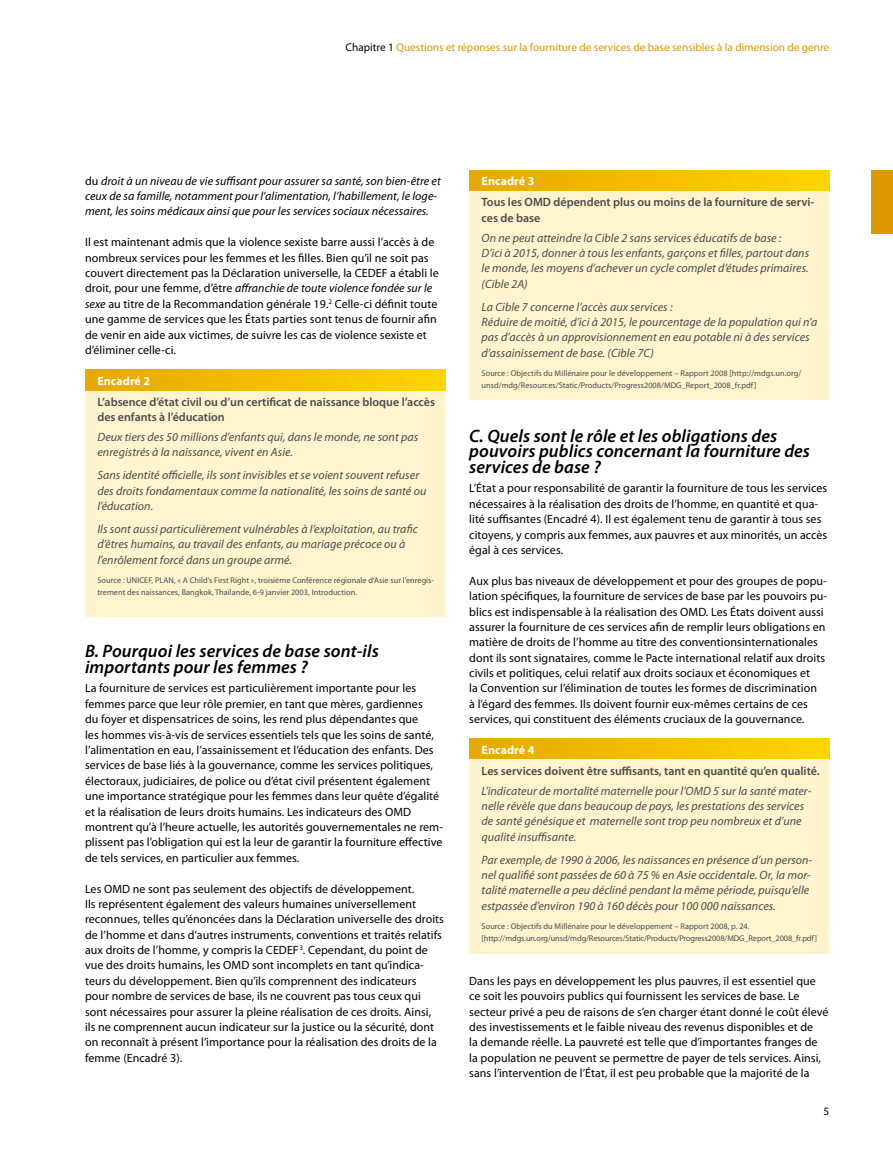
<style>
.page{position:relative;width:893px;height:1149px;background:#fff}
.page>*{position:absolute;margin:0;border:0;box-sizing:border-box;transform-origin:0 0}
.t1{font:italic 600 18px/15.3px "Myriad Pro";letter-spacing:.005em;color:#000}
.t2{font:12px/15.3px "Myriad Pro";letter-spacing:.005em;color:#000}
.t3{font:italic 12px/15.3px "Myriad Pro";letter-spacing:.005em;color:#4b4b4d}
.t4{font:600 12px/15.3px "Myriad Pro";color:#4b4b4d}
.t5{font:italic 12px/15.3px "Myriad Pro";letter-spacing:.005em;color:#000}
.t6{font:700 12px "Myriad Pro";letter-spacing:.005em;color:#fff}
.t7{font:11.25px "Myriad Pro";color:#dc9900}
.t8{font:8.25px/12px "Myriad Pro";letter-spacing:.005em;color:#4b4b4d}
.s1{color:#000}
.s2{font-style:normal}
.s3{font-style:italic}
</style>
<div class="page">
<div style="left:872px;top:170px;width:21px;height:64px;background:#dc9900"></div>
<div style="left:85px;top:369px;width:360px;height:21px;background:linear-gradient(to right,#e6a800,#ffd400)"></div>
<div style="left:85px;top:390px;width:360px;height:226px;background:#fff4ce"></div>
<div style="left:469px;top:170px;width:360px;height:21px;background:linear-gradient(to right,#e6a800,#ffd400)"></div>
<div style="left:469px;top:191px;width:360px;height:209px;background:#fff4ce"></div>
<div style="left:469px;top:738px;width:360px;height:21px;background:linear-gradient(to right,#e6a800,#ffd400)"></div>
<div style="left:469px;top:759px;width:360px;height:195px;background:#fff4ce"></div>
<p class="t7" style="left:346px;top:40px;width:485px"><span class="s1">Chapitre 1</span> Questions et réponses sur la fourniture de services de base sensibles à la dimension de genre</p>
<p class="t5" style="left:85px;top:173px;width:357px"><span class="s2">du</span> droit à un niveau de vie suffisant pour assurer sa santé, son bien-être et ceux de sa famille, notamment pour l’alimentation, l’habillement, le loge&shy;ment, les soins médicaux ainsi que pour les services sociaux nécessaires.</p>
<p class="t2" style="left:85px;top:234px;width:355px">Il est maintenant admis que la violence sexiste barre aussi l’accès à de nombreux services pour les femmes et les filles. Bien qu’il ne soit pas couvert directement pas la Déclaration universelle, la CEDEF a établi le droit, pour une femme, d’être <span class="s3">affranchie de toute violence fondée sur le sexe</span> au titre de la Recommandation générale 19.<sup>2</sup> Celle-ci définit toute une gamme de services que les États parties sont tenus de fournir afin de venir en aide aux victimes, de suivre les cas de violence sexiste et d’éliminer celle-ci.</p>
<p class="t6" style="left:97px;top:373px;width:54px">Encadré 2</p>
<p class="t4" style="left:97px;top:393px;width:339px">L’absence d’état civil ou d’un certificat de naissance bloque l’accès des enfants à l’éducation</p>
<p class="t3" style="left:97px;top:429px;width:322px">Deux tiers des 50 millions d’enfants qui, dans le monde, ne sont pas enregistrés à la naissance, vivent en Asie.</p>
<p class="t3" style="left:97px;top:467px;width:330px">Sans identité officielle, ils sont invisibles et se voient souvent refuser des droits fondamentaux comme la nationalité, les soins de santé ou l’éducation.</p>
<p class="t3" style="left:97px;top:521px;width:322px">Ils sont aussi particulièrement vulnérables à l’exploitation, au trafic d’êtres humains, au travail des enfants, au mariage précoce ou à l’enrôlement forcé dans un groupe armé.</p>
<p class="t8" style="left:97px;top:574px;width:338px">Source : UNICEF, PLAN, « A Child’s First Right », troisième Conférence régionale d’Asie sur l’enregis&shy;trement des naissances, Bangkok, Thaïlande, 6-9 janvier 2003, Introduction.</p>
<h1 class="t1" style="left:85px;top:642px;width:295px">B. Pourquoi les services de base sont-ils importants pour les femmes ?</h1>
<p class="t2" style="left:85px;top:680px;width:359px">La fourniture de services est particulièrement importante pour les femmes parce que leur rôle premier, en tant que mères, gardiennes<br>du foyer et dispensatrices de soins, les rend plus dépendantes que<br>les hommes vis-à-vis de services essentiels tels que les soins de santé, l’alimentation en eau, l’assainissement et l’éducation des enfants. Des services de base liés à la gouvernance, comme les services politiques, électoraux, judiciaires, de police ou d’état civil présentent également une importance stratégique pour les femmes dans leur quête d’égalité et la réalisation de leurs droits humains. Les indicateurs des OMD montrent qu’à l’heure actuelle, les autorités gouvernementales ne rem&shy;plissent pas l’obligation qui est la leur de garantir la fourniture effective de tels services, en particulier aux femmes.</p>
<p class="t2" style="left:85px;top:880px;width:360px">Les OMD ne sont pas seulement des objectifs de développement.<br>Ils représentent également des valeurs humaines universellement reconnues, telles qu’énoncées dans la Déclaration universelle des droits de l’homme et dans d’autres instruments, conventions et traités relatifs aux droits de l’homme, y compris la CEDEF<sup>3</sup>. Cependant, du point de vue des droits humains, les OMD sont incomplets en tant qu’indica&shy;teurs du développement. Bien qu’ils comprennent des indicateurs<br>pour nombre de services de base, ils ne couvrent pas tous ceux qui sont nécessaires pour assurer la pleine réalisation de ces droits. Ainsi, ils ne comprennent aucun indicateur sur la justice ou la sécurité, dont on reconnaît à présent l’importance pour la réalisation des droits de la femme (Encadré 3).</p>
<p class="t6" style="left:482px;top:173px;width:54px">Encadré 3</p>
<p class="t4" style="left:482px;top:194px;width:334px">Tous les OMD dépendent plus ou moins de la fourniture de servi&shy;ces de base</p>
<p class="t3" style="left:482px;top:229px;width:329px">On ne peut atteindre la Cible 2 sans services éducatifs de base :<br>D’ici à 2015, donner à tous les enfants, garçons et filles, partout dans le monde, les moyens d’achever un cycle complet d’études primaires. (Cible 2A)</p>
<p class="t3" style="left:482px;top:298px;width:337px">La Cible 7 concerne l’accès aux services :<br>Réduire de moitié, d’ici à 2015, le pourcentage de la population qui n’a pas d’accès à un approvisionnement en eau potable ni à des services d’assainissement de base. (Cible 7C)</p>
<p class="t8" style="left:482px;top:367px;width:321px">Source : Objectifs du Millénaire pour le développement – Rapport 2008 [http://mdgs.un.org/ unsd/mdg/Resources/Static/Products/Progress2008/MDG_Report_2008_fr.pdf]</p>
<h1 class="t1" style="left:469px;top:427px;width:342px">C. Quels sont le rôle et les obligations des pouvoirs publics concernant la fourniture des services de base ?</h1>
<p class="t2" style="left:469px;top:480px;width:360px">L’État a pour responsabilité de garantir la fourniture de tous les services nécessaires à la réalisation des droits de l’homme, en quantité et qua&shy;lité suffisantes (Encadré 4). Il est également tenu de garantir à tous ses citoyens, y compris aux femmes, aux pauvres et aux minorités, un accès égal à ces services.</p>
<p class="t2" style="left:469px;top:572px;width:360px">Aux plus bas niveaux de développement et pour des groupes de popu&shy;lation spécifiques, la fourniture de services de base par les pouvoirs pu&shy;blics est indispensable à la réalisation des OMD. Les États doivent aussi assurer la fourniture de ces services afin de remplir leurs obligations en matière de droits de l’homme au titre des conventionsinternationales dont ils sont signataires, comme le Pacte international relatif aux droits civils et politiques, celui relatif aux droits sociaux et économiques et<br>la Convention sur l’élimination de toutes les formes de discrimination<br>à l’égard des femmes. Ils doivent fournir eux-mêmes certains de ces services, qui constituent des éléments cruciaux de la gouvernance.</p>
<p class="t6" style="left:482px;top:741px;width:54px">Encadré 4</p>
<p class="t4" style="left:482px;top:762px;width:339px">Les services doivent être suffisants, tant en quantité qu’en qualité.</p>
<p class="t3" style="left:482px;top:782px;width:331px">L’indicateur de mortalité maternelle pour l’OMD 5 sur la santé mater&shy;nelle révèle que dans beaucoup de pays, les prestations des services de santé génésique et maternelle sont trop peu nombreux et d’une qualité insuffisante.</p>
<p class="t3" style="left:482px;top:851px;width:332px">Par exemple, de 1990 à 2006, les naissances en présence d’un person&shy;nel qualifié sont passées de 60 à 75 % en Asie occidentale. Or, la mor&shy;talité maternelle a peu décliné pendant la même période, puisqu’elle estpassée d’environ 190 à 160 décès pour 100 000 naissances.</p>
<p class="t8" style="left:482px;top:920px;width:337px">Source : Objectifs du Millénaire pour le développement – Rapport 2008, p. 24. [http://mdgs.un.org/unsd/mdg/Resources/Static/Products/Progress2008/MDG_Report_2008_fr.pdf]</p>
<p class="t2" style="left:469px;top:972px;width:361px">Dans les pays en développement les plus pauvres, il est essentiel que ce soit les pouvoirs publics qui fournissent les services de base. Le secteur privé a peu de raisons de s’en charger étant donné le coût élevé des investissements et le faible niveau des revenus disponibles et de<br>la demande réelle. La pauvreté est telle que d’importantes franges de la population ne peuvent se permettre de payer de tels services. Ainsi, sans l’intervention de l’État, il est peu probable que la majorité de la</p>
</div>
